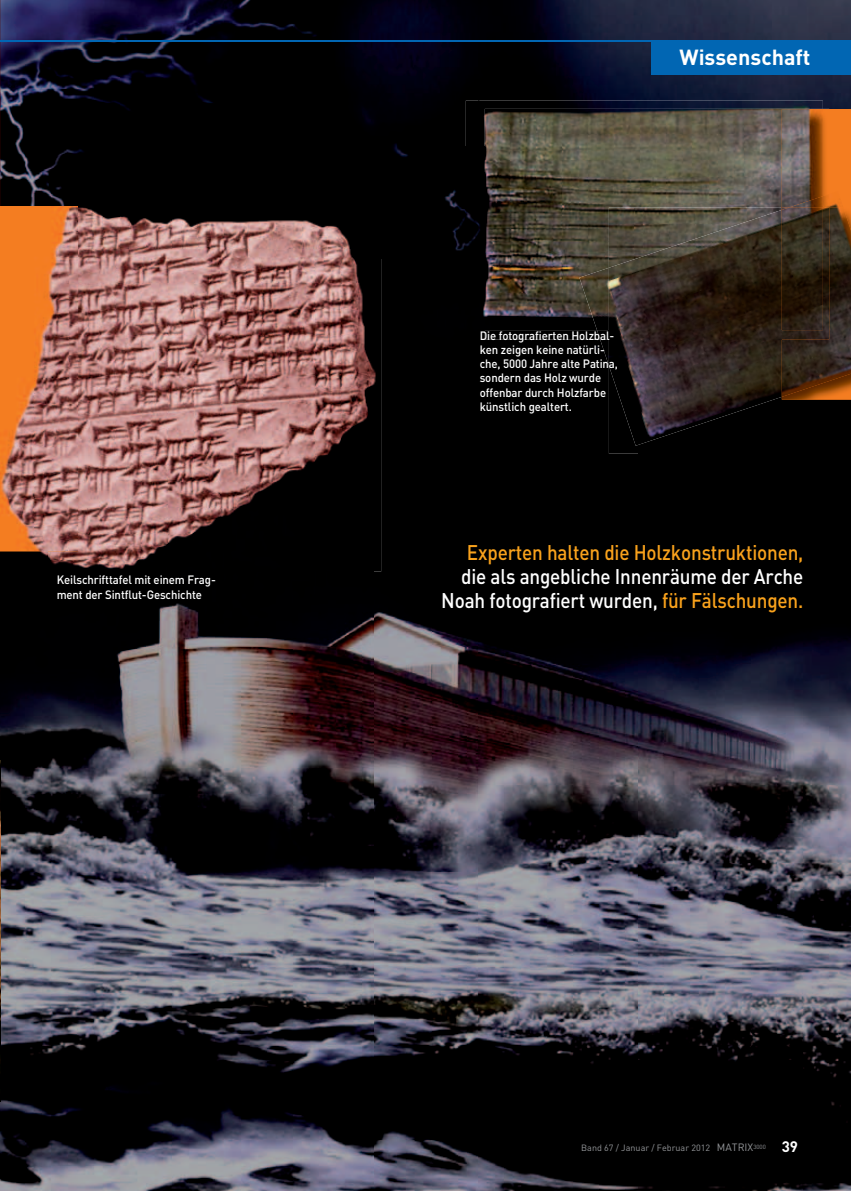
<style>
.page{position:relative;width:851px;height:1191px;background:#fff}
.page>*{position:absolute;margin:0;border:0;box-sizing:border-box;transform-origin:0 0}
.t1{font:700 21.6px "DIN";color:#fff}
.t2{font:500 21px/24px "DIN";letter-spacing:-.01em;color:#fff;text-align:right;scale:.9 1}
.t3{font:500 21px "DIN";letter-spacing:-.01em;color:#f9a21c;scale:.9 1}
.t4{font:700 15px "DIN";color:#fff}
.t5{font:500 12px/14.2px "DIN";letter-spacing:-.01em;color:#fff;scale:.95 1}
.t6{font:9px "DIN";color:#939598}
.s1{color:#f9a21c}
.s2{font-size:10.5px}
</style>
<div class="page">
<img style="left:1px;top:0;width:477px;height:206px">
<img style="left:478px;top:0;width:372px;height:102px">
<img style="left:822px;top:102px;width:28px;height:7px">
<img style="left:373px;top:206px;width:105px;height:985px">
<img style="left:478px;top:330px;width:160px;height:861px">
<img style="left:638px;top:453px;width:212px;height:738px">
<img style="left:1px;top:571px;width:372px;height:620px">
<img style="left:0;top:0;width:1px;height:1191px">
<div style="left:781px;top:109px;width:69px;height:290px;background:#f47d21"></div>
<img style="left:822px;top:109px;width:4px;height:85px">
<img style="left:465px;top:101px;width:357px;height:45px">
<div style="left:465px;top:146px;width:19px;height:184px;background:#000"></div>
<img style="left:484px;top:109px;width:297px;height:132px">
<img style="left:484px;top:241px;width:124px;height:89px">
<img style="left:781px;top:109px;width:41px;height:98px">
<img style="left:608px;top:207px;width:173px;height:3px">
<div style="left:608px;top:399px;width:242px;height:54px;background:#000"></div>
<img style="left:829px;top:203px;width:10px;height:4px">
<svg style="left:822px;top:194px;width:7px;height:13px"></svg>
<img style="left:789px;top:196px;width:33px;height:11px">
<img style="left:600px;top:339px;width:8px;height:27px">
<svg style="left:597px;top:330px;width:11px;height:9px"></svg>
<img style="left:579px;top:268px;width:29px;height:62px">
<img style="left:608px;top:210px;width:173px;height:236px">
<img style="left:781px;top:207px;width:69px;height:190px">
<img style="left:781px;top:207px;width:48px;height:132px">
<img style="left:78px;top:206px;width:303px;height:51px">
<img style="left:48px;top:257px;width:333px;height:314px">
<img style="left:1px;top:551px;width:47px;height:20px">
<svg style="left:0;top:551px;width:1px;height:20px"></svg>
<img style="left:0;top:206px;width:78px;height:345px">
<img style="left:0;top:761px;width:1px;height:340px">
<div style="left:651px;top:40px;width:199px;height:34px;background:#0166b3"></div>
<hr style="left:0;top:40px;width:850px;height:2px;background:#0166b3">
<p class="t5" style="left:57px;top:572px;width:169px">Keilschrifttafel mit einem Frag&shy;ment der Sintflut-Geschichte</p>
<h1 class="t1" style="left:679px;top:43px;width:132px">Wissenschaft</h1>
<p class="t5" style="left:479px;top:328px;width:147px">Die fotografierten Holzbal&shy;ken zeigen keine natürli&shy;che, 5000 Jahre alte Patina, sondern das Holz wurde offenbar durch Holzfarbe künstlich gealtert.</p>
<h2 class="t3" style="left:467px;top:538px;width:375px">Experten halten die Holzkonstruktionen,</h2>
<h2 class="t2" style="left:441px;top:563px;width:404px">die als angebliche Innenräume der Arche<br>Noah fotografiert wurden, <span class="s1">für Fälschungen.</span></h2>
<p class="t6" style="left:581px;top:1142px;width:186px">Band 67 / Januar / Februar 2012 <span class="s2">MATRIX</span><sup>3000</sup></p>
<p class="t4" style="left:781px;top:1136px;width:18px">39</p>
</div>
